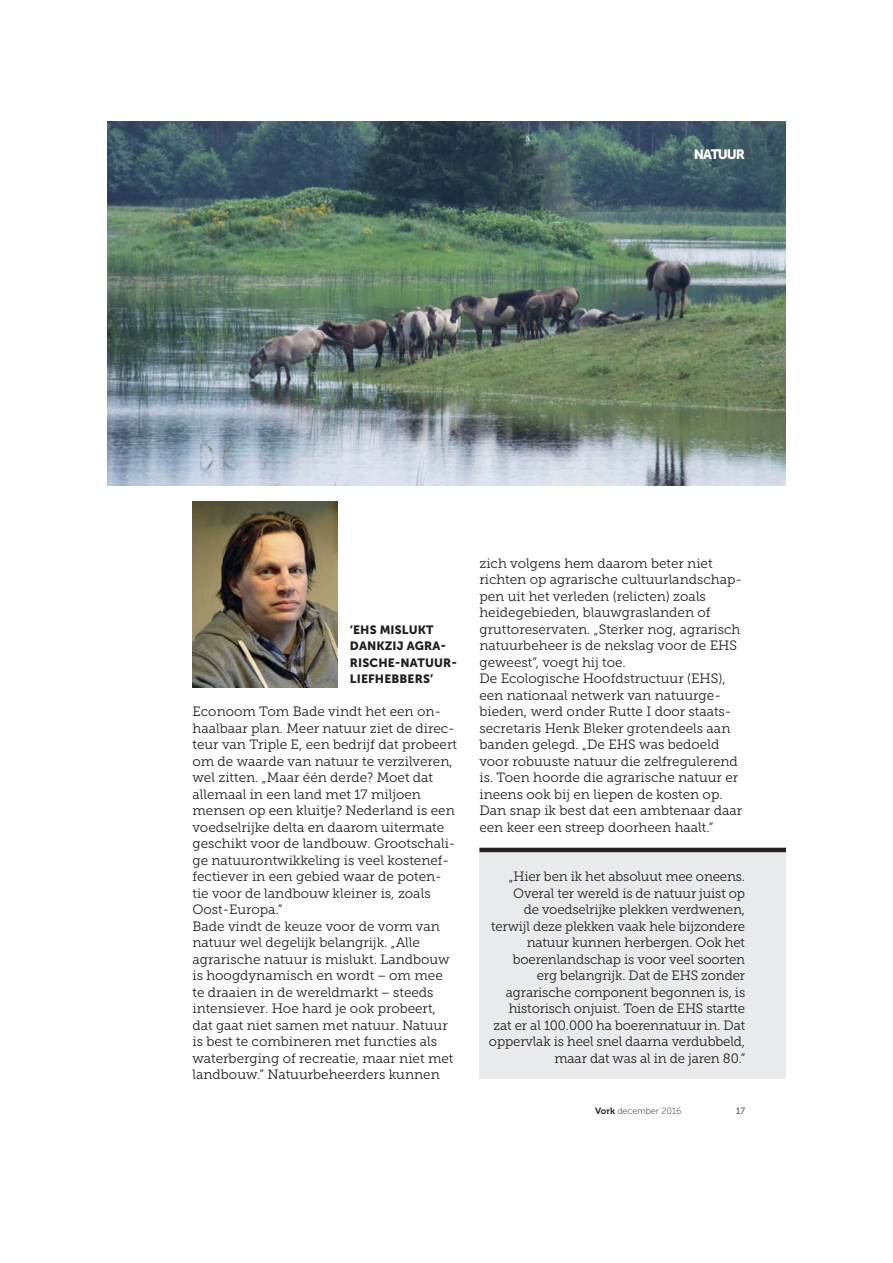
<style>
.page{position:relative;width:893px;height:1263px;background:#fff}
.page>*{position:absolute;margin:0;border:0;box-sizing:border-box;transform-origin:0 0}
.t1{font:13.5px/16.5px "Museo Slab 300";color:#231f20}
.t2{font:13.5px "Museo Sans 900";letter-spacing:-.08em;color:#fff}
.t3{font:13.5px "Museo Sans 900";color:#231f20}
.t4{font:12px/16.5px "Museo Sans 900";letter-spacing:.01em;color:#231f20}
.t5{font:9px "Museo Sans 100";color:#231f20}
.t6{font:9px "Museo Sans 300";color:#231f20}
.s1{font-family:"Museo 700"}
</style>
<div class="page">
<div style="left:479px;top:848px;width:307px;height:231px;background:#e9eaeb"></div>
<hr style="left:479px;top:848px;width:307px;height:4px;background:#231f20">
<img style="left:107px;top:122px;width:679px;height:363px">
<img style="left:192px;top:502px;width:145px;height:186px">
<p class="t3" style="left:727px;top:147px;width:20px">???</p>
<p class="t2" style="left:694px;top:147px;width:53px">NATUUR</p>
<p class="t4" style="left:350px;top:621px;width:109px">‘EHS MISLUKT<br>DANKZIJ AGRA-<br>RISCHE-NATUUR-<br>LIEFHEBBERS’</p>
<p class="t1" style="left:192px;top:704px;width:266px">Econoom Tom Bade vindt het een on&shy;haalbaar plan. Meer natuur ziet de direc&shy;teur van Triple E, een bedrijf dat probeert om de waarde van natuur te verzilveren, wel zitten. „Maar één derde? Moet dat allemaal in een land met 17 miljoen mensen op een kluitje? Nederland is een voedselrijke delta en daarom uitermate geschikt voor de landbouw. Grootschali&shy;ge natuurontwikkeling is veel kostenef&shy;fectiever in een gebied waar de poten&shy;tie voor de landbouw kleiner is, zoals Oost-Europa.”<br>Bade vindt de keuze voor de vorm van natuur wel degelijk belangrijk. „Alle agrarische natuur is mislukt. Landbouw is hoogdynamisch en wordt − om mee te draaien in de wereldmarkt − steeds intensiever. Hoe hard je ook probeert, dat gaat niet samen met natuur. Natuur is best te combineren met functies als waterberging of recreatie, maar niet met landbouw.” Natuurbeheerders kunnen</p>
<p class="t1" style="left:479px;top:556px;width:264px">zich volgens hem daarom beter niet richten op agrarische cultuurlandschap&shy;pen uit het verleden (relicten) zoals heidegebieden, blauwgraslanden of gruttoreservaten. „Sterker nog, agrarisch natuurbeheer is de nekslag voor de EHS geweest”, voegt hij toe.<br>De Ecologische Hoofdstructuur (EHS), een nationaal netwerk van natuurge&shy;bieden, werd onder Rutte I door staats&shy;secretaris Henk Bleker grotendeels aan banden gelegd. „De EHS was bedoeld voor robuuste natuur die zelfregulerend is. Toen hoorde die agrarische natuur er ineens ook bij en liepen de kosten op.<br>Dan snap ik best dat een ambtenaar daar een keer een streep doorheen haalt.”</p>
<p class="t1" style="left:489px;top:869px;width:258px;text-align:right">„Hier ben ik het absoluut mee oneens.<br>Overal ter wereld is de natuur juist op<br>de voedselrijke plekken verdwenen, terwijl deze plekken vaak hele bijzondere natuur kunnen herbergen. Ook het boerenlandschap is voor veel soorten<br>erg belangrijk. Dat de EHS zonder agrarische component begonnen is, is historisch onjuist. Toen de EHS startte zat er al 100.000 ha boerennatuur in. Dat oppervlak is heel snel daarna verdubbeld, maar dat was al in de jaren 80.”</p>
<p class="t5" style="left:595px;top:1106px;width:88px"><span class="s1">Vork</span> december 2016</p>
<p class="t6" style="left:736px;top:1106px;width:10px">17</p>
</div>
